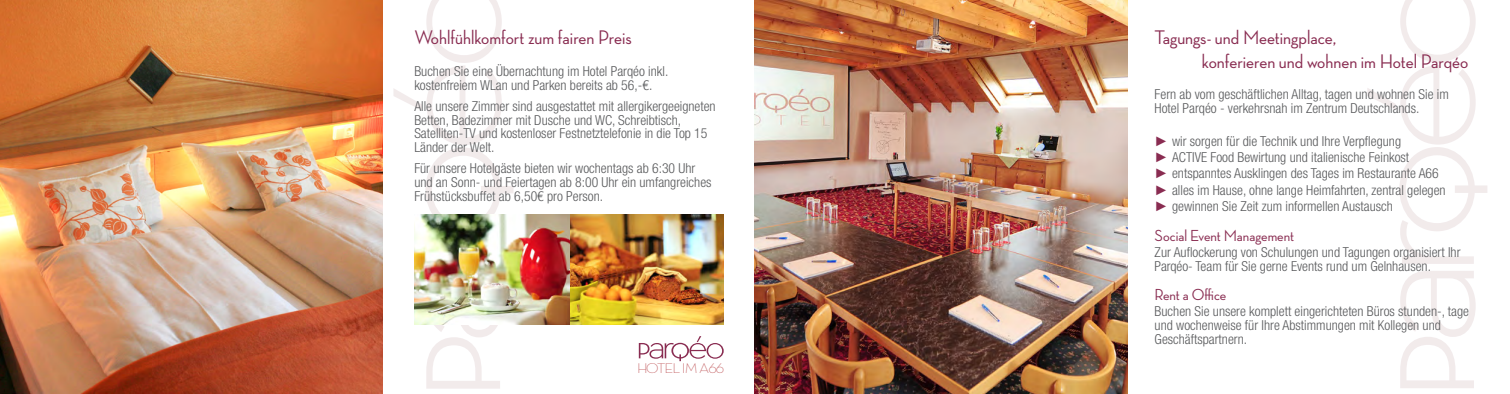
<style>
.page{position:relative;width:1510px;height:394px;background:#fff}
.page>*{position:absolute;margin:0;border:0;box-sizing:border-box;transform-origin:0 0}
.t1{font:500 20px/24px "Neutra Disp";color:#892c51}
.t2{font:500 16.25px "Neutra Disp";color:#892c51}
.t3{font:14.25px "Neutra Disp Light Alt";letter-spacing:-.05em;color:#c15b5e;scale:1.11 1}
.t4{font:300 condensed 13.75px/13.8px "Helvetica Neue LT Std";color:#58595b}
.s1{font-family:"Arial";font-weight:400;font-stretch:normal;color:#892c51}
</style>
<div class="page">
<svg style="left:426px;top:324px;width:74px;height:64px"></svg>
<svg style="left:393px;top:0;width:120px;height:214px"></svg>
<img style="left:0;top:0;width:383px;height:393px">
<img style="left:755px;top:0;width:372px;height:393px">
<svg style="left:639px;top:336px;width:84px;height:25px"></svg>
<img style="left:414px;top:214px;width:309px;height:110px">
<svg style="left:1400px;top:271px;width:75px;height:117px"></svg>
<svg style="left:1367px;top:0;width:120px;height:263px"></svg>
<h1 class="t1" style="left:414px;top:25px;width:219px">Wohlfühlkomfort zum fairen Preis</h1>
<p class="t4" style="left:414px;top:64px;width:255px">Buchen Sie eine Übernachtung im Hotel Parqéo inkl. kostenfreiem WLan und Parken bereits ab 56,-€.</p>
<p class="t4" style="left:414px;top:99px;width:303px">Alle unsere Zimmer sind ausgestattet mit allergikergeeigneten Betten, Badezimmer mit Dusche und WC, Schreibtisch, Satelliten-TV und kostenloser Festnetztelefonie in die Top 15<br>Länder der Welt.</p>
<p class="t4" style="left:414px;top:161px;width:299px">Für unsere Hotelgäste bieten wir wochentags ab 6:30 Uhr und an Sonn- und Feiertagen ab 8:00 Uhr ein umfangreiches<br>Frühstücksbuffet ab 6,50€ pro Person.</p>
<p class="t3" style="left:637px;top:360px;width:80px">HOTEL IM A66</p>
<h1 class="t1" style="left:1202px;top:25px;width:268px;text-indent:-47px">Tagungs- und Meetingplace,<br>konferieren und wohnen im Hotel Parqéo</h1>
<p class="t4" style="left:1154px;top:87px;width:296px">Fern ab vom geschäftlichen Alltag, tagen und wohnen Sie im<br>Hotel Parqéo - verkehrsnah im Zentrum Deutschlands.</p>
<p class="t4" style="left:1154px;top:132px;width:292px;line-height:16.2px"><span class="s1">►</span> wir sorgen für die Technik und Ihre Verpflegung<br><span class="s1">►</span> ACTIVE Food Bewirtung und italienische Feinkost<br><span class="s1">►</span> entspanntes Ausklingen des Tages im Restaurante A66 <span class="s1">►</span> alles im Hause, ohne lange Heimfahrten, zentral gelegen <span class="s1">►</span> gewinnen Sie Zeit zum informellen Austausch</p>
<p class="t2" style="left:1154px;top:226px;width:141px">Social Event Management</p>
<p class="t4" style="left:1154px;top:245px;width:307px">Zur Auflockerung von Schulungen und Tagungen organisiert Ihr<br>Parqéo- Team für Sie gerne Events rund um Gelnhausen.</p>
<p class="t2" style="left:1154px;top:285px;width:73px">Rent a Office</p>
<p class="t4" style="left:1154px;top:304px;width:316px">Buchen Sie unsere komplett eingerichteten Büros stunden-, tage und wochenweise für Ihre Abstimmungen mit Kollegen und<br>Geschäftspartnern.</p>
</div>
